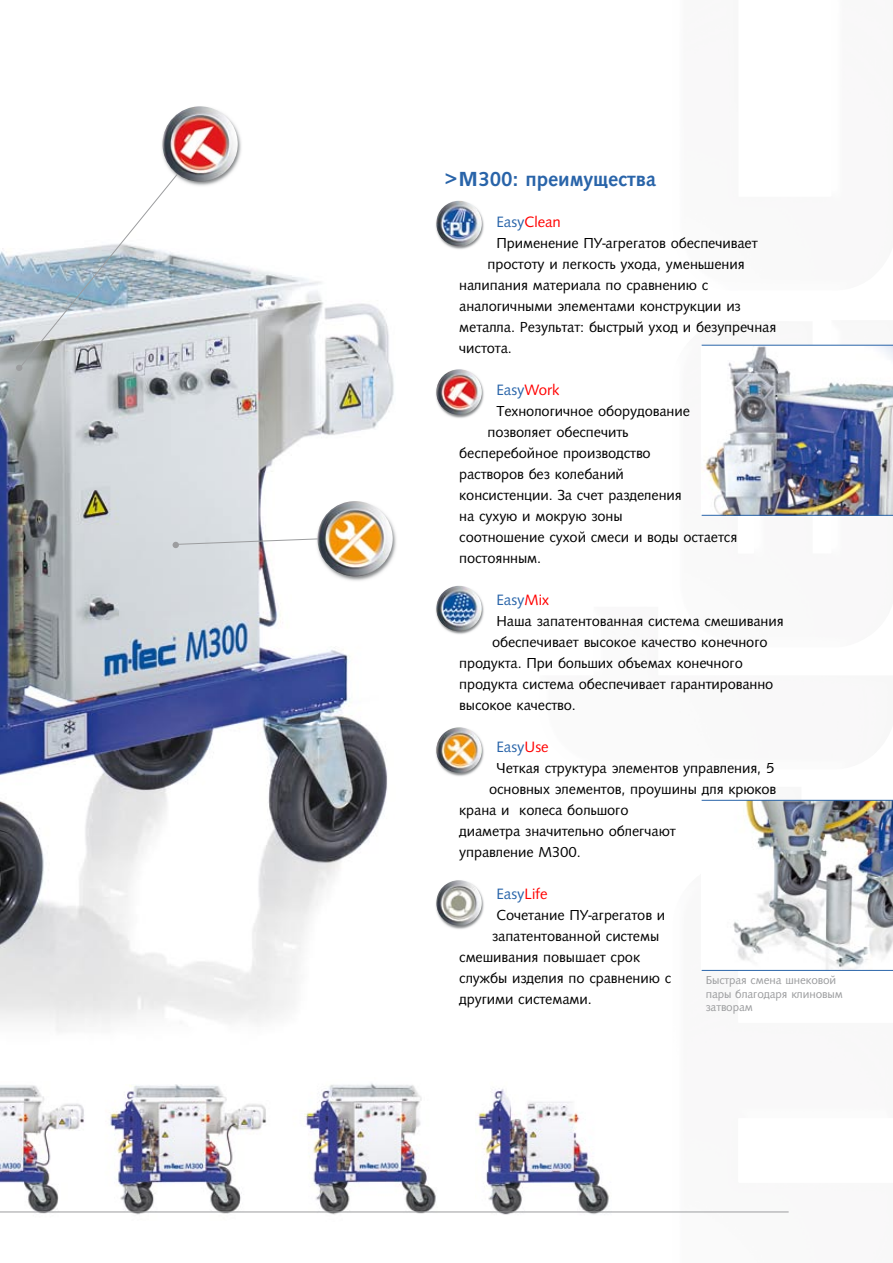
<style>
.page{position:relative;width:893px;height:1263px;background:#fff}
.page>*{position:absolute;margin:0;border:0;box-sizing:border-box;transform-origin:0 0}
.t1{font:500 21px "Syntax";letter-spacing:-.005em;color:#2964a9}
.t2{font:15px "Syntax";letter-spacing:-.005em;color:#000}
.t3{font:15px "Syntax LT Std";letter-spacing:-.005em;color:#2964a9}
.t4{font:15px "Syntax LT Std";letter-spacing:-.005em;color:#f00}
.t5{font:12px/13.5px "Syntax";letter-spacing:-.005em;color:#9c9d9f}
.s1{font-family:"Syntax LT Std";font-weight:700}
.s2{font-family:"Univers CE";font-weight:700;font-size:19.5px}
.s3{color:#2964a9}
.s4{color:#f00}
</style>
<div class="page">
<img style="left:436px;top:200px;width:48px;height:49px">
<img style="left:0;top:248px;width:394px;height:784px">
<img style="left:162px;top:107px;width:79px;height:79px">
<img style="left:702px;top:346px;width:191px;height:169px">
<img style="left:702px;top:801px;width:191px;height:169px">
<hr style="left:702px;top:800px;width:191px;height:1px;background:#2964a9">
<hr style="left:702px;top:345px;width:191px;height:1px;background:#2964a9">
<hr style="left:702px;top:515px;width:191px;height:1px;background:#2964a9">
<hr style="left:702px;top:970px;width:191px;height:1px;background:#2964a9">
<svg style="left:16px;top:141px;width:188px;height:230px"></svg>
<img style="left:163px;top:106px;width:75px;height:76px;border-radius:38px">
<div style="left:304px;top:500px;width:96px;height:84px;background:#fff"></div>
<img style="left:317px;top:501px;width:79px;height:80px">
<img style="left:0;top:1085px;width:90px;height:129px">
<img style="left:90px;top:1084px;width:189px;height:131px">
<img style="left:293px;top:1083px;width:146px;height:132px">
<img style="left:475px;top:1088px;width:150px;height:127px">
<hr style="left:0;top:1211px;width:789px;height:1px;background:#9c9d9f">
<svg style="left:173px;top:537px;width:146px;height:11px"></svg>
<img style="left:318px;top:501px;width:75px;height:75px;border-radius:38px">
<img style="left:436px;top:201px;width:46px;height:45px;border-radius:23px">
<img style="left:436px;top:372px;width:48px;height:46px">
<img style="left:436px;top:369px;width:46px;height:46px;border-radius:23px">
<img style="left:436px;top:585px;width:48px;height:49px">
<img style="left:436px;top:586px;width:46px;height:45px;border-radius:23px">
<img style="left:436px;top:730px;width:48px;height:46px">
<img style="left:436px;top:727px;width:46px;height:46px;border-radius:23px">
<img style="left:436px;top:881px;width:48px;height:48px">
<img style="left:436px;top:880px;width:46px;height:46px;border-radius:23px">
<h1 class="t1" style="left:445px;top:166px;width:213px"><span class="s1">&gt;</span><span class="s2">M</span>300: преимущества</h1>
<p class="t4" style="left:496px;top:213px;width:66px"><span class="s3">Easy</span>Clean</p>
<p class="t2" style="left:496px;top:234px;width:263px">Применение ПУ-агрегатов обеспечивает</p>
<p class="t2" style="left:488px;top:255px;width:259px">простоту и легкость ухода, уменьшения</p>
<p class="t2" style="left:459px;top:276px;width:250px">налипания материала по сравнению с</p>
<p class="t2" style="left:459px;top:297px;width:283px">аналогичными элементами конструкции из</p>
<p class="t2" style="left:459px;top:318px;width:319px">металла. Результат: быстрый уход и безупречная</p>
<p class="t2" style="left:459px;top:339px;width:54px">чистота.</p>
<p class="t3" style="left:496px;top:381px;width:65px">Easy<span class="s4">Work</span></p>
<p class="t2" style="left:496px;top:402px;width:195px">Технологичное оборудование</p>
<p class="t2" style="left:488px;top:423px;width:142px">позволяет обеспечить</p>
<p class="t2" style="left:459px;top:444px;width:193px">бесперебойное производство</p>
<p class="t2" style="left:459px;top:465px;width:166px">растворов без колебаний</p>
<p class="t2" style="left:459px;top:486px;width:224px">консистенции. За счет разделения</p>
<p class="t2" style="left:459px;top:507px;width:165px">на сухую и мокрую зоны</p>
<p class="t2" style="left:459px;top:528px;width:280px">соотношение сухой смеси и воды остается</p>
<p class="t2" style="left:459px;top:549px;width:84px">постоянным.</p>
<p class="t3" style="left:496px;top:591px;width:54px">Easy<span class="s4">Mix</span></p>
<p class="t2" style="left:496px;top:612px;width:289px">Наша запатентованная система смешивания</p>
<p class="t2" style="left:492px;top:633px;width:277px">обеспечивает высокое качество конечного</p>
<p class="t2" style="left:459px;top:654px;width:285px">продукта. При больших объемах конечного</p>
<p class="t2" style="left:459px;top:675px;width:316px">продукта система обеспечивает гарантированно</p>
<p class="t2" style="left:459px;top:696px;width:118px">высокое качество.</p>
<p class="t3" style="left:496px;top:738px;width:54px">Easy<span class="s4">Use</span></p>
<p class="t2" style="left:496px;top:759px;width:279px">Четкая структура элементов управления, 5</p>
<p class="t2" style="left:489px;top:780px;width:289px">основных элементов, проушины для крюков</p>
<p class="t2" style="left:459px;top:801px;width:171px">крана и колеса большого</p>
<p class="t2" style="left:459px;top:822px;width:218px">диаметра значительно облегчают</p>
<p class="t2" style="left:459px;top:843px;width:123px">управление M300.</p>
<p class="t3" style="left:496px;top:885px;width:53px">Easy<span class="s4">Life</span></p>
<p class="t2" style="left:496px;top:906px;width:170px">Сочетание ПУ-агрегатов и</p>
<p class="t2" style="left:492px;top:927px;width:169px">запатентованной системы</p>
<p class="t2" style="left:459px;top:948px;width:182px">смешивания повышает срок</p>
<p class="t2" style="left:459px;top:969px;width:213px">службы изделия по сравнению с</p>
<p class="t2" style="left:459px;top:990px;width:134px">другими системами.</p>
<p class="t5" style="left:706px;top:974px;width:139px">Быстрая смена шнековой пары благодаря клиновым затворам</p>
</div>
